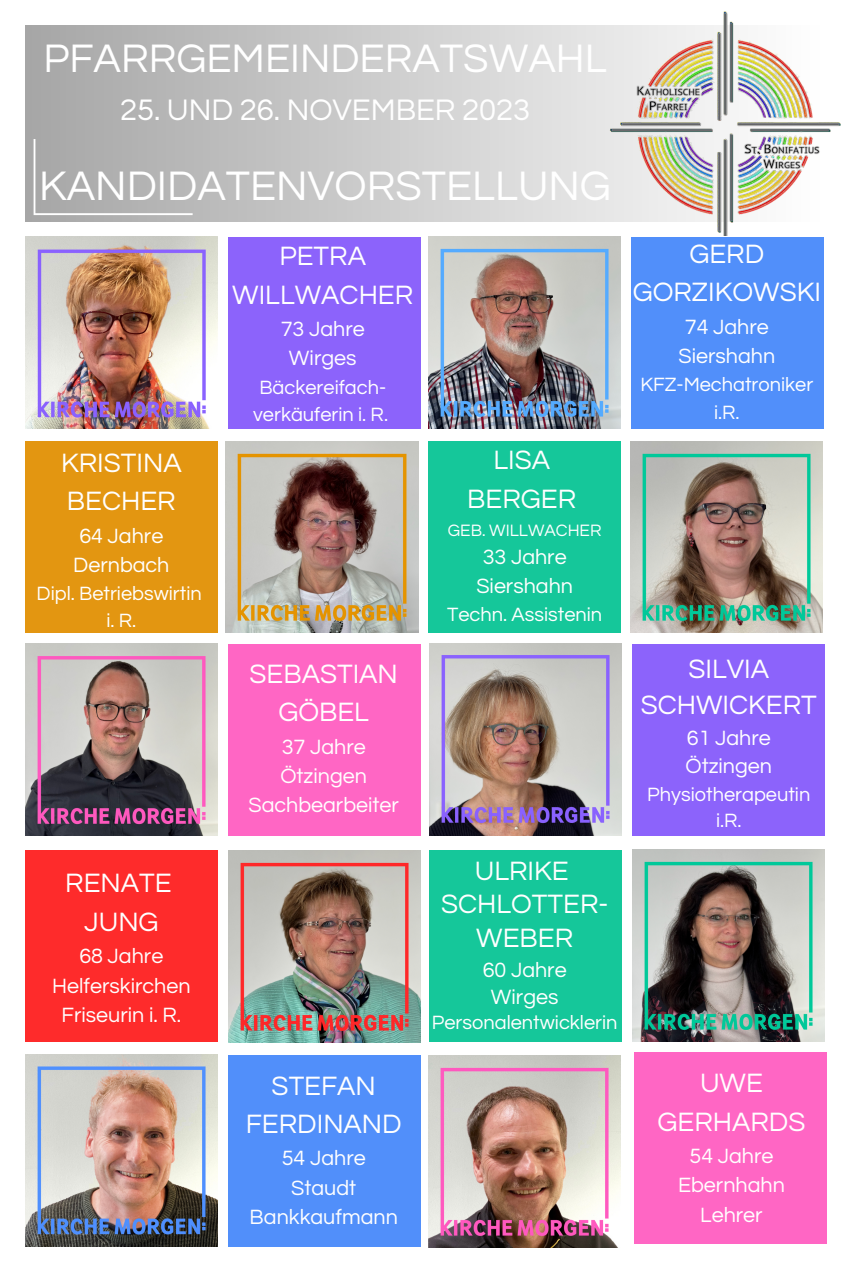
<style>
.page{position:relative;width:851px;height:1276px;background:#fff}
.page>*{position:absolute;margin:0;border:0;box-sizing:border-box;transform-origin:0 0}
.t1{font:42.9px "Questrial";color:#fff}
.t2{font:41.4px "Questrial";color:#fff}
.t3{font:30.9px "Questrial";color:#fff}
.t4{font:27.6px/38.2px "Questrial";color:#fff;text-align:center}
.t5{font:21.45px "Questrial";color:#fff}
.t6{font:19.95px/27px "Questrial";color:#fff;text-align:center}
.t7{font:17.1px "Questrial";color:#fff}
</style>
<div class="page">
<div style="left:631px;top:237px;width:192px;height:192px;background:#518ffa"></div>
<img style="left:25px;top:237px;width:192px;height:192px">
<img style="left:428px;top:237px;width:192px;height:192px">
<img style="left:226px;top:441px;width:192px;height:192px">
<img style="left:630px;top:441px;width:192px;height:192px">
<div style="left:632px;top:644px;width:192px;height:191px;background:#8c63fb"></div>
<img style="left:25px;top:644px;width:192px;height:191px">
<img style="left:429px;top:644px;width:192px;height:191px">
<img style="left:228px;top:850px;width:192px;height:192px">
<img style="left:632px;top:849px;width:192px;height:192px">
<img style="left:428px;top:1055px;width:192px;height:192px">
<div style="left:429px;top:850px;width:192px;height:192px;background:#15c79a"></div>
<div style="left:25px;top:441px;width:192px;height:192px;background:#e39611"></div>
<div style="left:428px;top:441px;width:192px;height:192px;background:#15c79a"></div>
<div style="left:228px;top:237px;width:192px;height:192px;background:#8c63fb"></div>
<div style="left:228px;top:644px;width:192px;height:191px;background:#ff66c4"></div>
<div style="left:26px;top:850px;width:192px;height:192px;background:#fe2b2b"></div>
<img style="left:25px;top:1054px;width:192px;height:192px">
<div style="left:635px;top:1052px;width:191px;height:192px;background:#ff66c4"></div>
<div style="left:228px;top:1054px;width:192px;height:192px;background:#518ffa"></div>
<svg style="left:192px;top:25px;width:357px;height:197px;background:#cbcbcb"></svg>
<svg style="left:25px;top:25px;width:167px;height:197px;background:#b0b0b0"></svg>
<img style="left:549px;top:11px;width:292px;height:224px">
<p class="t2" style="left:43px;top:38px;width:564px">PFARRGEMEINDERATSWAHL</p>
<p class="t3" style="left:120px;top:94px;width:412px">25. UND 26. NOVEMBER 2023</p>
<p class="t1" style="left:39px;top:164px;width:573px">KANDIDATENVORSTELLUNG</p>
<p class="t4" style="left:61px;top:444px;width:122px;text-align:left">KRISTINA<br>BECHER</p>
<p class="t5" style="left:79px;top:525px;width:85px">64 Jahre</p>
<p class="t5" style="left:73px;top:555px;width:98px">Dernbach</p>
<p class="t6" style="left:37px;top:581px;width:167px">Dipl. Betriebswirtin</p>
<p class="t6" style="left:106px;top:608px;width:31px">i. R.</p>
<p class="t4" style="left:65px;top:865px;width:108px">RENATE</p>
<p class="t4" style="left:84px;top:903px;width:76px">JUNG</p>
<p class="t5" style="left:79px;top:946px;width:85px">68 Jahre</p>
<p class="t5" style="left:52px;top:975px;width:140px">Helferskirchen</p>
<p class="t5" style="left:62px;top:1004px;width:121px">Friseurin i. R.</p>
<p class="t4" style="left:232px;top:238px;width:182px">PETRA<br>WILLWACHER</p>
<p class="t5" style="left:281px;top:319px;width:85px">73 Jahre</p>
<p class="t5" style="left:289px;top:348px;width:69px">Wirges</p>
<p class="t6" style="left:253px;top:374px;width:136px">Bäckereifach&shy;verkäuferin i. R.</p>
<p class="t4" style="left:249px;top:655px;width:150px">SEBASTIAN</p>
<p class="t4" style="left:278px;top:694px;width:92px">GÖBEL</p>
<p class="t5" style="left:282px;top:736px;width:85px">37 Jahre</p>
<p class="t5" style="left:280px;top:765px;width:88px">Ötzingen</p>
<p class="t5" style="left:248px;top:795px;width:152px">Sachbearbeiter</p>
<p class="t4" style="left:272px;top:1067px;width:106px">STEFAN</p>
<p class="t4" style="left:246px;top:1105px;width:157px">FERDINAND</p>
<p class="t5" style="left:282px;top:1148px;width:85px">54 Jahre</p>
<p class="t5" style="left:291px;top:1177px;width:66px">Staudt</p>
<p class="t5" style="left:250px;top:1206px;width:150px">Bankkaufmann</p>
<p class="t4" style="left:493px;top:442px;width:58px">LISA</p>
<p class="t4" style="left:467px;top:480px;width:110px">BERGER</p>
<p class="t7" style="left:448px;top:522px;width:155px">GEB. WILLWACHER</p>
<p class="t5" style="left:482px;top:546px;width:85px">33 Jahre</p>
<p class="t5" style="left:476px;top:576px;width:98px">Siershahn</p>
<p class="t6" style="left:447px;top:602px;width:156px">Techn. Assistenin</p>
<p class="t4" style="left:475px;top:852px;width:95px">ULRIKE</p>
<p class="t4" style="left:441px;top:888px;width:169px;line-height:33.8px">SCHLOTTER-<br>WEBER</p>
<p class="t5" style="left:482px;top:959px;width:85px">60 Jahre</p>
<p class="t5" style="left:491px;top:986px;width:69px">Wirges</p>
<p class="t6" style="left:432px;top:1010px;width:187px">Personalentwicklerin</p>
<p class="t4" style="left:632px;top:236px;width:190px">GERD<br>GORZIKOWSKI</p>
<p class="t5" style="left:684px;top:316px;width:85px">74 Jahre</p>
<p class="t5" style="left:678px;top:346px;width:98px">Siershahn</p>
<p class="t6" style="left:640px;top:372px;width:174px">KFZ-Mechatroniker i.R.</p>
<p class="t4" style="left:640px;top:652px;width:178px;line-height:36px">SILVIA<br>SCHWICKERT</p>
<p class="t5" style="left:686px;top:727px;width:85px">61 Jahre</p>
<p class="t5" style="left:685px;top:755px;width:88px">Ötzingen</p>
<p class="t6" style="left:647px;top:782px;width:164px;line-height:25.8px">Physiotherapeutin i.R.</p>
<p class="t4" style="left:700px;top:1065px;width:64px">UWE</p>
<p class="t4" style="left:657px;top:1103px;width:149px">GERHARDS</p>
<p class="t5" style="left:689px;top:1145px;width:85px">54 Jahre</p>
<p class="t5" style="left:678px;top:1175px;width:108px">Ebernhahn</p>
<p class="t5" style="left:700px;top:1204px;width:64px">Lehrer</p>
</div>
